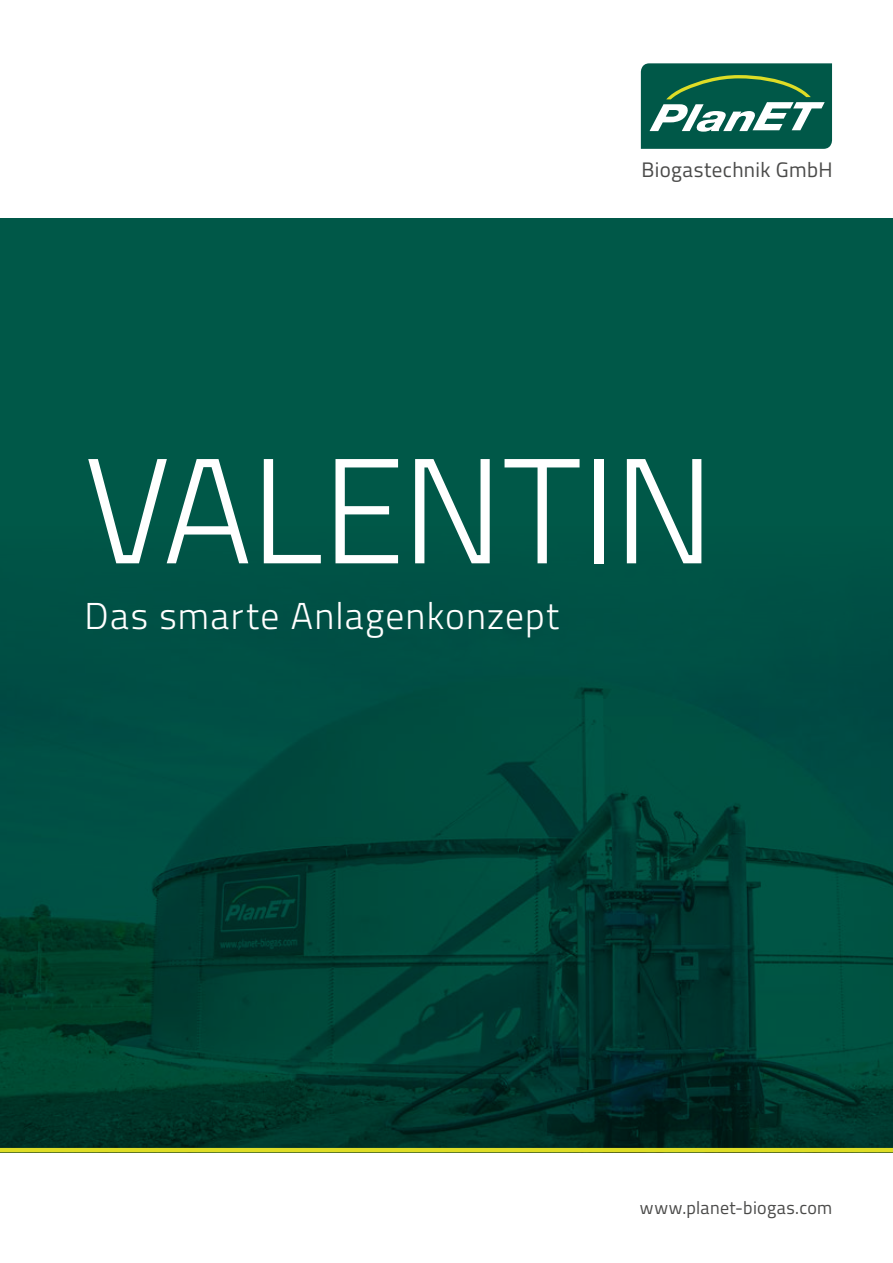
<style>
.page{position:relative;width:893px;height:1263px;background:#fff}
.page>*{position:absolute;margin:0;border:0;box-sizing:border-box;transform-origin:0 0}
.t1{font:300 150px "Titillium Web";letter-spacing:-.01em;color:#fff}
.t2{font:300 37.5px "Titillium Web";letter-spacing:.03em;color:#fff}
.t3{font:21px "Titillium Web";letter-spacing:.015em;color:#4a4a49}
.t4{font:18px "Titillium Web";letter-spacing:.015em;color:#4a4a49}
</style>
<div class="page">
<div style="left:0;top:218px;width:893px;height:934px;background:#005848"></div>
<img style="left:0;top:617px;width:893px;height:531px">
<hr style="left:0;top:1148px;width:893px;height:4px;background:#dedd26">
<svg style="left:641px;top:63px;width:191px;height:86px;background:#2c7462"></svg>
<p class="t3" style="left:641px;top:154px;width:193px">Biogastechnik GmbH</p>
<h1 class="t1" style="left:84px;top:402px;width:632px">VALENTIN</h1>
<p class="t2" style="left:85px;top:589px;width:476px">Das smarte Anlagenkonzept</p>
<p class="t4" style="left:640px;top:1194px;width:194px">www.planet-biogas.com</p>
</div>
